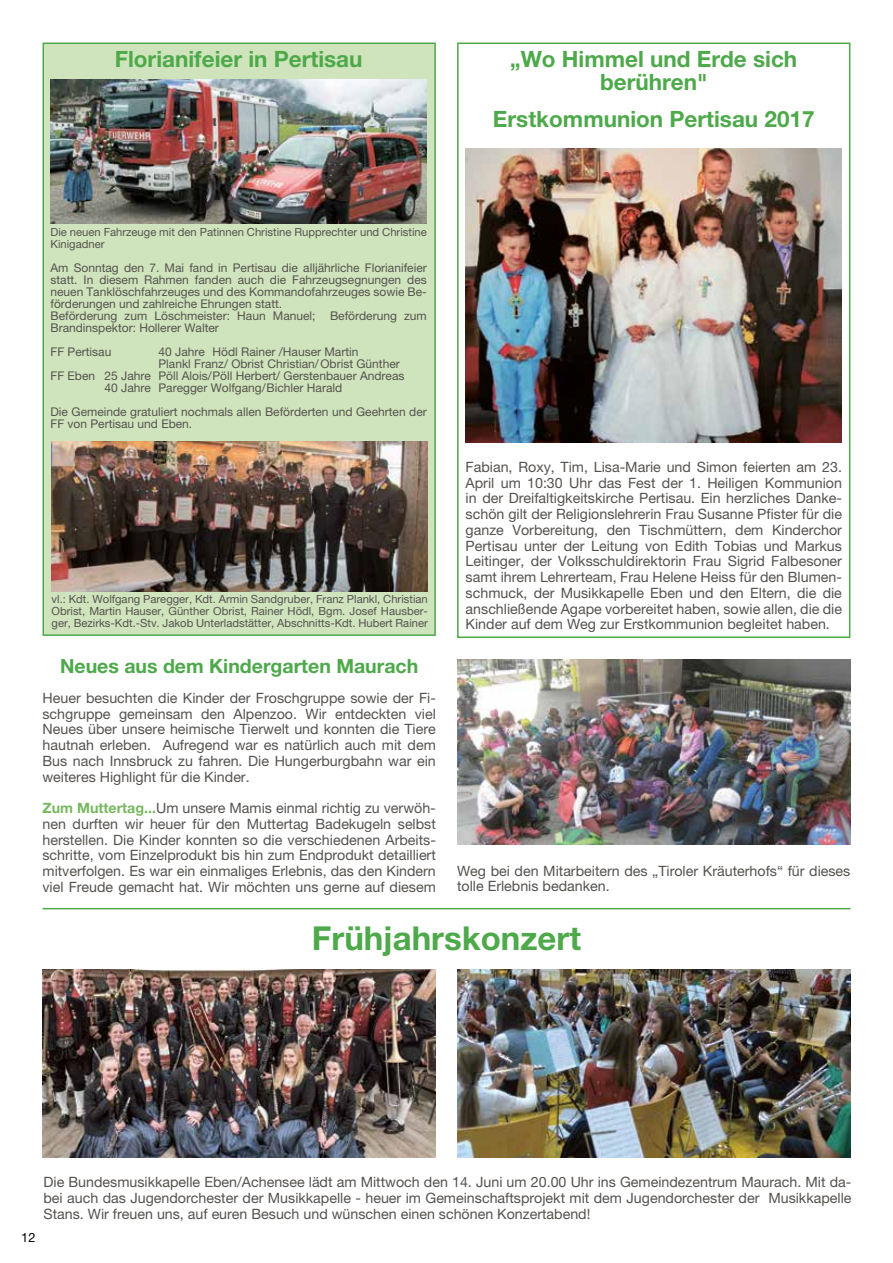
<style>
.page{position:relative;width:893px;height:1263px;background:#fff}
.page>*{position:absolute;margin:0;border:0;box-sizing:border-box;transform-origin:0 0}
.t1{font:700 33px "Helvetica Neue LT Pro";color:#4da94a}
.t2{font:700 22.5px/22.5px "Helvetica Neue LT Pro";color:#4da94a;text-align:center}
.t3{font:700 19.5px "Helvetica Neue LT Pro";color:#4da94a}
.t4{font:14.25px/15.8px "Helvetica Neue LT Pro";color:#55524e;text-align:justify}
.t5{font:12.75px "Helvetica Neue LT Pro";color:#000}
.t6{font:12px/12px "Helvetica Neue LT Pro";color:#55524e}
.t7{font:11.25px/12px "Helvetica Neue LT Pro";color:#55524e}
.s1{font-weight:700;color:#77b85f}
</style>
<div class="page">
<div style="left:457px;top:43px;width:393px;height:595px;background:#fff;border:2px solid #4da94a"></div>
<img style="left:466px;top:148px;width:376px;height:294px">
<img style="left:43px;top:970px;width:393px;height:187px">
<img style="left:457px;top:970px;width:393px;height:187px">
<img style="left:457px;top:659px;width:393px;height:185px">
<hr style="left:43px;top:908px;width:807px;height:1px;background:#4da94a">
<div style="left:43px;top:43px;width:393px;height:593px;background:#cfe4bc;border:2px solid #4da94a"></div>
<img style="left:50px;top:80px;width:377px;height:143px">
<img style="left:52px;top:441px;width:376px;height:150px">
<h2 class="t2" style="left:115px;top:47px;width:249px">Florianifeier in Pertisau</h2>
<h2 class="t2" style="left:510px;top:47px;width:288px">„Wo Himmel und Erde sich berühren"</h2>
<h2 class="t2" style="left:493px;top:107px;width:323px">Erstkommunion Pertisau 2017</h2>
<p class="t7" style="left:50px;top:226px;width:378px">Die neuen Fahrzeuge mit den Patinnen Christine Rupprechter und Christine<br>Kinigadner</p>
<p class="t6" style="left:50px;top:261px;width:378px">Am Sonntag den 7. Mai fand in Pertisau die alljährliche Florianifeier statt. In diesem Rahmen fanden auch die Fahrzeugsegnungen des neuen Tanklöschfahrzeuges und des Kommandofahrzeuges sowie Be&shy;förderungen und zahlreiche Ehrungen statt.<br>Beförderung zum Löschmeister: Haun Manuel; Beförderung zum Brandinspektor: Hollerer Walter</p>
<p class="t6" style="left:50px;top:345px;width:62px">FF Pertisau</p>
<p class="t6" style="left:158px;top:345px;width:202px">40 Jahre Hödl Rainer /Hauser Martin</p>
<p class="t6" style="left:158px;top:357px;width:243px">Plankl Franz/ Obrist Christian/Obrist Günther</p>
<p class="t6" style="left:50px;top:369px;width:356px">FF Eben 25 Jahre Pöll Alois/Pöll Herbert/ Gerstenbauer Andreas</p>
<p class="t6" style="left:104px;top:381px;width:239px">40 Jahre Paregger Wolfgang/Bichler Harald</p>
<p class="t6" style="left:50px;top:405px;width:378px">Die Gemeinde gratuliert nochmals allen Beförderten und Geehrten der<br>FF von Pertisau und Eben.</p>
<p class="t7" style="left:52px;top:593px;width:378px;text-align:justify">vl.: Kdt. Wolfgang Paregger, Kdt. Armin Sandgruber, Franz Plankl, Christian Obrist, Martin Hauser, Günther Obrist, Rainer Hödl, Bgm. Josef Hausber&shy;ger, Bezirks-Kdt.-Stv. Jakob Unterladstätter, Abschnitts-Kdt. Hubert Rainer</p>
<h3 class="t3" style="left:60px;top:654px;width:360px">Neues aus dem Kindergarten Maurach</h3>
<p class="t4" style="left:43px;top:690px;width:395px">Heuer besuchten die Kinder der Froschgruppe sowie der Fi&shy;schgruppe gemeinsam den Alpenzoo. Wir entdeckten viel Neues über unsere heimische Tierwelt und konnten die Tiere hautnah erleben. Aufregend war es natürlich auch mit dem Bus nach Innsbruck zu fahren. Die Hungerburgbahn war ein weiteres Highlight für die Kinder.</p>
<p class="t4" style="left:43px;top:800px;width:395px"><span class="s1">Zum Muttertag...</span>Um unsere Mamis einmal richtig zu verwöh&shy;nen durften wir heuer für den Muttertag Badekugeln selbst herstellen. Die Kinder konnten so die verschiedenen Arbeits&shy;schritte, vom Einzelprodukt bis hin zum Endprodukt detailliert mitverfolgen. Es war ein einmaliges Erlebnis, das den Kindern viel Freude gemacht hat. Wir möchten uns gerne auf diesem</p>
<p class="t4" style="left:466px;top:459px;width:378px">Fabian, Roxy, Tim, Lisa-Marie und Simon feierten am 23.<br>April um 10:30 Uhr das Fest der 1. Heiligen Kommunion in der Dreifaltigkeitskirche Pertisau. Ein herzliches Danke&shy;schön gilt der Religionslehrerin Frau Susanne Pfister für die ganze Vorbereitung, den Tischmüttern, dem Kinderchor Pertisau unter der Leitung von Edith Tobias und Markus Leitinger, der Volksschuldirektorin Frau Sigrid Falbesoner samt ihrem Lehrerteam, Frau Helene Heiss für den Blumen&shy;schmuck, der Musikkapelle Eben und den Eltern, die die anschließende Agape vorbereitet haben, sowie allen, die die Kinder auf dem Weg zur Erstkommunion begleitet haben.</p>
<p class="t4" style="left:457px;top:862px;width:395px">Weg bei den Mitarbeitern des „Tiroler Kräuterhofs“ für dieses tolle Erlebnis bedanken.</p>
<h1 class="t1" style="left:312px;top:917px;width:270px">Frühjahrskonzert</h1>
<p class="t5" style="left:21px;top:1229px;width:16px">12</p>
<p class="t4" style="left:44px;top:1174px;width:809px">Die Bundesmusikkapelle Eben/Achensee lädt am Mittwoch den 14. Juni um 20.00 Uhr ins Gemeindezentrum Maurach. Mit da&shy;bei auch das Jugendorchester der Musikkapelle - heuer im Gemeinschaftsprojekt mit dem Jugendorchester der Musikkapelle Stans. Wir freuen uns, auf euren Besuch und wünschen einen schönen Konzertabend!</p>
</div>
